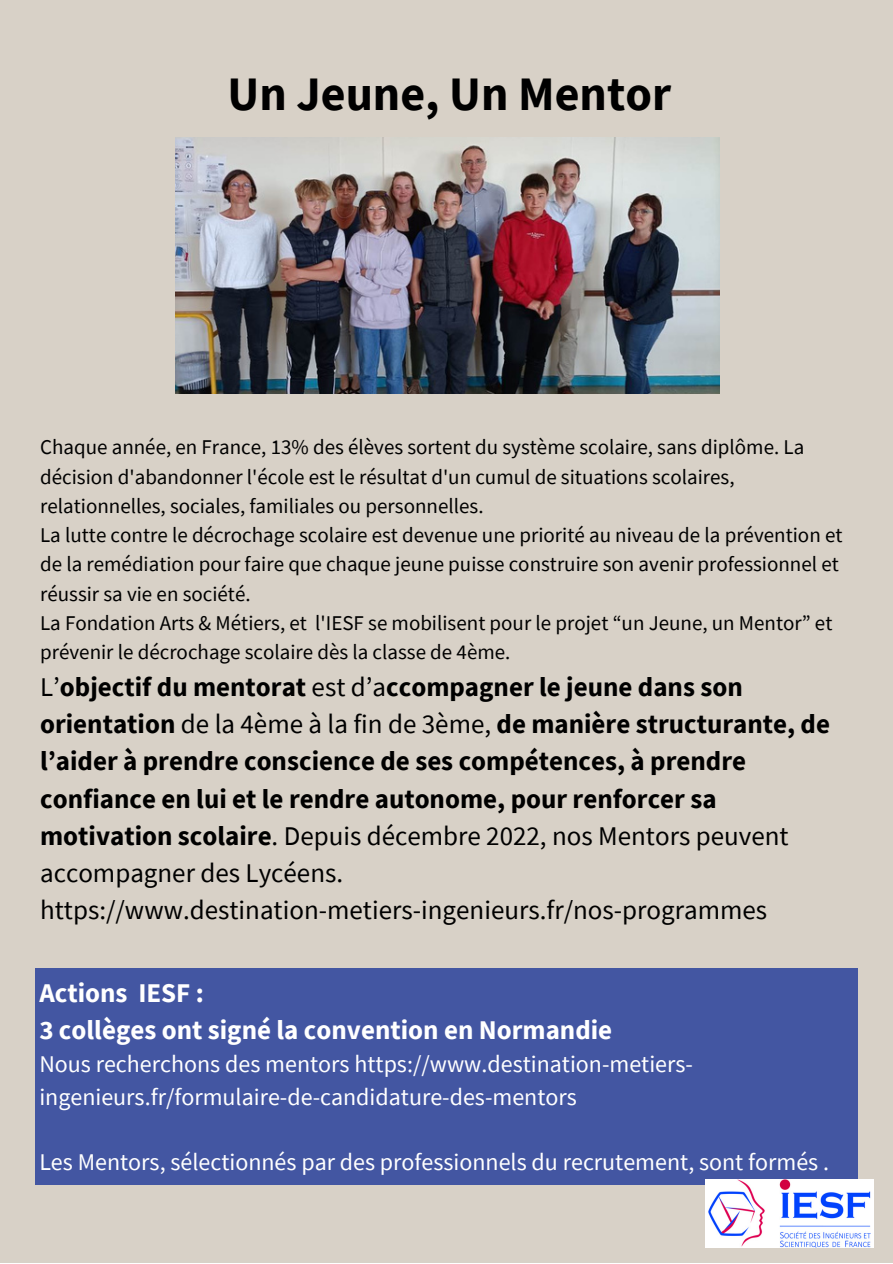
<style>
.page{position:relative;width:893px;height:1264px;background:#fff}
.page>*{position:absolute;margin:0;border:0;box-sizing:border-box;transform-origin:0 0}
.t1{font:700 48px "Source Sans Pro";color:#000}
.t2{font:700 27px/37px "Source Sans Pro";color:#000}
.t3{font:700 27px/37px "Source Sans Pro";color:#fff}
.t4{font:24px/32.5px "Source Sans Pro";color:#fff}
.t5{font:21px/29.2px "Source Sans Pro";color:#000}
.s1{font-weight:400}
</style>
<div class="page">
<div style="left:0;top:0;width:892px;height:1262px;background:#d8d1c7"></div>
<div style="left:35px;top:967px;width:822px;height:217px;background:#4356a2"></div>
<img style="left:175px;top:137px;width:544px;height:257px">
<img style="left:705px;top:1179px;width:168px;height:67px">
<h1 class="t1" style="left:227px;top:63px;width:445px">Un Jeune, Un Mentor</h1>
<p class="t5" style="left:40px;top:432px;width:803px">Chaque année, en France, 13% des élèves sortent du système scolaire, sans diplôme. La décision d'abandonner l'école est le résultat d'un cumul de situations scolaires, relationnelles, sociales, familiales ou personnelles.<br>La lutte contre le décrochage scolaire est devenue une priorité au niveau de la prévention et de la remédiation pour faire que chaque jeune puisse construire son avenir professionnel et réussir sa vie en société.<br>La Fondation Arts &amp; Métiers, et l'IESF se mobilisent pour le projet “un Jeune, un Mentor” et prévenir le décrochage scolaire dès la classe de 4ème.</p>
<p class="t2" style="left:40px;top:668px;width:791px"><span class="s1">L’</span>objectif du mentorat <span class="s1">est d’a</span>ccompagner le jeune dans son orientation <span class="s1">de la 4ème à la fin de 3ème,</span> de manière structurante, de l’aider à prendre conscience de ses compétences, à prendre confiance en lui et le rendre autonome, pour renforcer sa motivation scolaire<span class="s1">. Depuis décembre 2022, nos Mentors peuvent accompagner des Lycéens. https://www.destination-metiers-ingenieurs.fr/nos-programmes</span></p>
<p class="t3" style="left:39px;top:973px;width:574px">Actions IESF :<br>3 collèges ont signé la convention en Normandie</p>
<p class="t4" style="left:39px;top:1047px;width:655px">Nous recherchons des mentors https://www.destination-metiers&shy;ingenieurs.fr/formulaire-de-candidature-des-mentors</p>
<p class="t4" style="left:39px;top:1145px;width:791px">Les Mentors, sélectionnés par des professionnels du recrutement, sont formés .</p>
</div>
